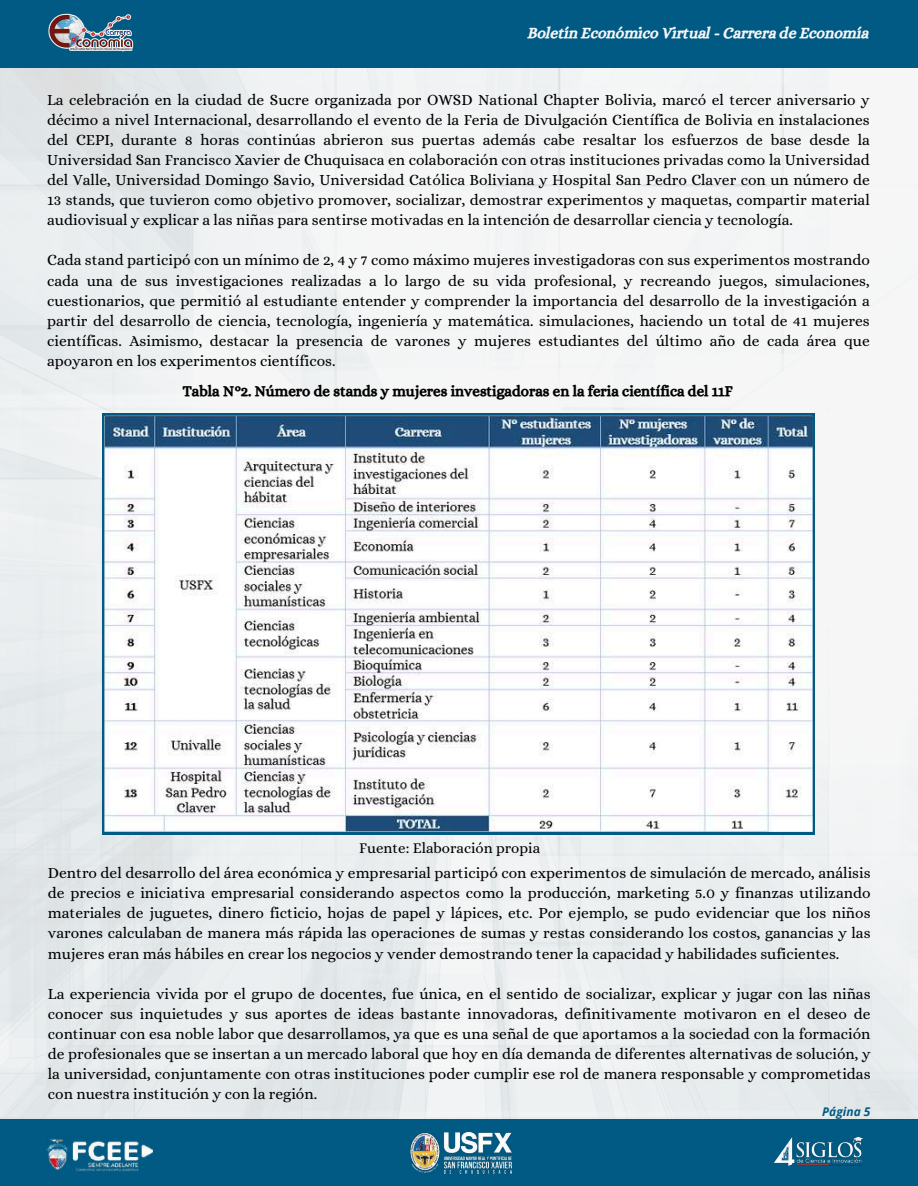
<style>
.page{position:relative;width:918px;height:1186px;background:#fff}
.page>*{position:absolute;margin:0;border:0;box-sizing:border-box;transform-origin:0 0}
.t1{font:15.45px/20.1px "Alice";color:#000;text-align:justify}
.t2{font:15.45px "CA Generated";color:#f6f6f6}
.t3{font:15px "CA Generated";color:#000}
.t4{font:15px "Alice";color:#000}
.t5{font:italic 700 12px "Open Sans";color:#005a83}
</style>
<div class="page">
<img style="left:0;top:68px;width:918px;height:1051px">
<div style="left:0;top:0;width:918px;height:68px;background:#005a83"></div>
<img style="left:48px;top:13px;width:86px;height:39px">
<svg style="left:102px;top:413px;width:713px;height:421px"></svg>
<div style="left:0;top:1119px;width:918px;height:67px;background:#005a83"></div>
<img style="left:410px;top:1132px;width:101px;height:41px">
<img style="left:774px;top:1136px;width:89px;height:30px">
<img style="left:46px;top:1138px;width:106px;height:34px">
<p class="t2" style="left:528px;top:24px;width:343px">Boletín Económico Virtual - Carrera de Economía</p>
<p class="t1" style="left:47px;top:90px;width:824px">La celebración en la ciudad de Sucre organizada por OWSD National Chapter Bolivia, marcó el tercer aniversario y décimo a nivel Internacional, desarrollando el evento de la Feria de Divulgación Científica de Bolivia en instalaciones del CEPI, durante 8 horas continúas abrieron sus puertas además cabe resaltar los esfuerzos de base desde la Universidad San Francisco Xavier de Chuquisaca en colaboración con otras instituciones privadas como la Universidad del Valle, Universidad Domingo Savio, Universidad Católica Boliviana y Hospital San Pedro Claver con un número de 13 stands, que tuvieron como objetivo promover, socializar, demostrar experimentos y maquetas, compartir material audiovisual y explicar a las niñas para sentirse motivadas en la intención de desarrollar ciencia y tecnología.</p>
<p class="t1" style="left:47px;top:250px;width:824px">Cada stand participó con un mínimo de 2, 4 y 7 como máximo mujeres investigadoras con sus experimentos mostrando cada una de sus investigaciones realizadas a lo largo de su vida profesional, y recreando juegos, simulaciones, cuestionarios, que permitió al estudiante entender y comprender la importancia del desarrollo de la investigación a partir del desarrollo de ciencia, tecnología, ingeniería y matemática. simulaciones, haciendo un total de 41 mujeres científicas. Asimismo, destacar la presencia de varones y mujeres estudiantes del último año de cada área que apoyaron en los experimentos científicos.</p>
<p class="t3" style="left:183px;top:382px;width:551px">Tabla N°2. Número de stands y mujeres investigadoras en la feria científica del 11F</p>
<p class="t4" style="left:359px;top:839px;width:182px">Fuente: Elaboración propia</p>
<p class="t1" style="left:48px;top:863px;width:824px">Dentro del desarrollo del área económica y empresarial participó con experimentos de simulación de mercado, análisis de precios e iniciativa empresarial considerando aspectos como la producción, marketing 5.0 y finanzas utilizando materiales de juguetes, dinero ficticio, hojas de papel y lápices, etc. Por ejemplo, se pudo evidenciar que los niños varones calculaban de manera más rápida las operaciones de sumas y restas considerando los costos, ganancias y las mujeres eran más hábiles en crear los negocios y vender demostrando tener la capacidad y habilidades suficientes.</p>
<p class="t1" style="left:48px;top:983px;width:824px">La experiencia vivida por el grupo de docentes, fue única, en el sentido de socializar, explicar y jugar con las niñas conocer sus inquietudes y sus aportes de ideas bastante innovadoras, definitivamente motivaron en el deseo de continuar con esa noble labor que desarrollamos, ya que es una señal de que aportamos a la sociedad con la formación de profesionales que se insertan a un mercado laboral que hoy en día demanda de diferentes alternativas de solución, y la universidad, conjuntamente con otras instituciones poder cumplir ese rol de manera responsable y comprometidas con nuestra institución y con la región.</p>
<p class="t5" style="left:822px;top:1103px;width:50px">Página 5</p>
</div>
